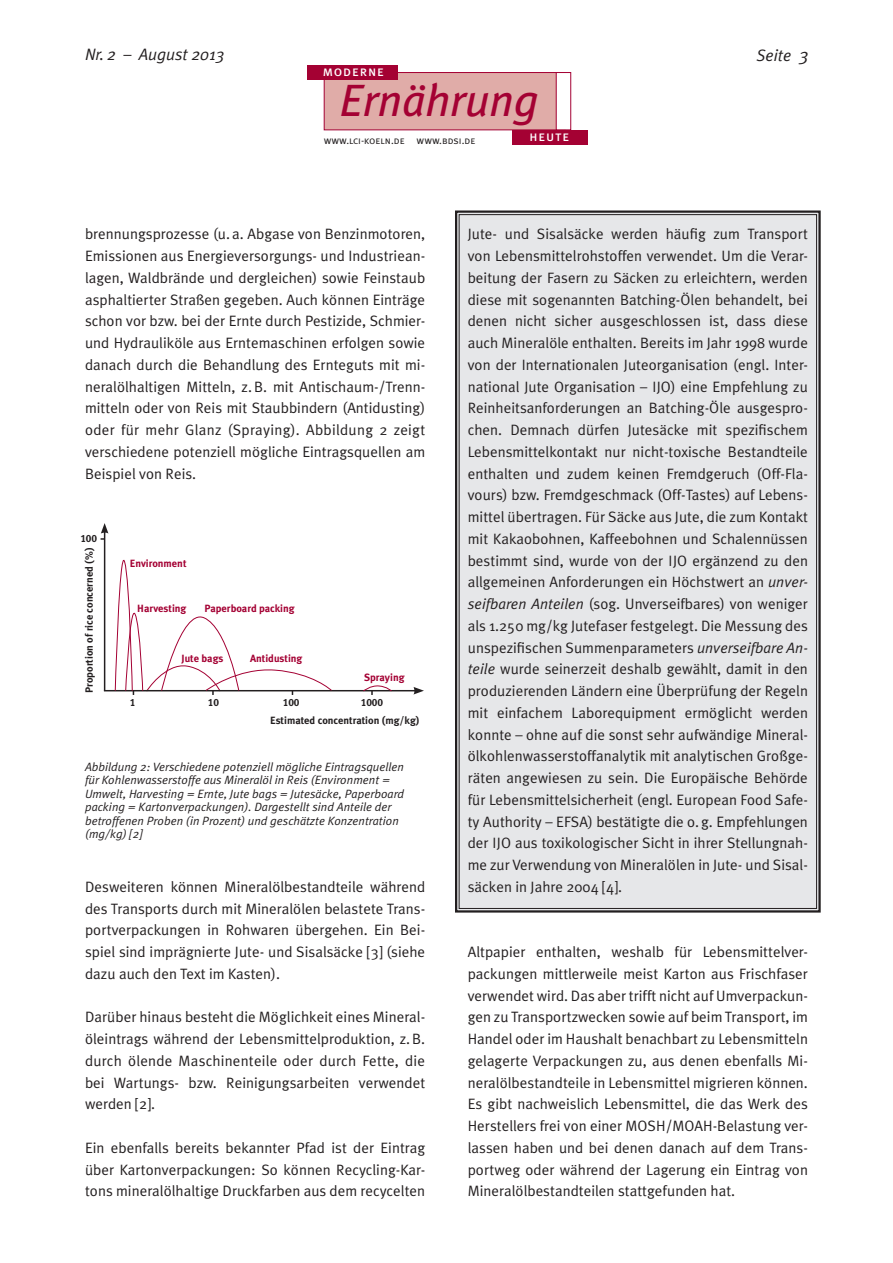
<style>
.page{position:relative;width:893px;height:1263px;background:#fff}
.page>*{position:absolute;margin:0;border:0;box-sizing:border-box;transform-origin:0 0}
.t1{font:italic 45.3px "Meta Plus";color:#a40133}
.t2{font:italic 16.5px "Meta Plus Normal";color:#231f20}
.t3{font:15px/21.8px "Meta Plus Normal";letter-spacing:.005em;color:#231f20;text-align:justify}
.t4{font:14.25px "Meta Plus Book Caps";letter-spacing:.055em;color:#fff}
.t5{font:italic 12px/13.5px "Meta Plus Normal";color:#231f20}
.t6{font:700 10.5px "Meta Plus";color:#a40133}
.t7{font:700 10.5px "Meta Plus";color:#231f20}
.t8{font:10.5px "Meta Plus Normal Caps";color:#231f20}
.t9{font:10.5px "Meta Plus Bold Caps";color:#231f20}
.s1{font-size:18px}
.s2{font-style:italic}
</style>
<div class="page">
<div style="left:512px;top:130px;width:75px;height:15px;background:#a40133"></div>
<div style="left:324px;top:72px;width:241px;height:58px;background:#e0aca8;border:1px solid #a40133"></div>
<div style="left:556px;top:72px;width:15px;height:58px;background:#fff"></div>
<div style="left:308px;top:65px;width:90px;height:15px;background:#a40133"></div>
<div style="left:455px;top:210px;width:366px;height:703px;background:#e6e7e9"></div>
<hr style="left:104px;top:531px;width:1px;height:160px;background:#231f20">
<hr style="left:104px;top:690px;width:312px;height:1px;background:#231f20">
<svg style="left:413px;top:687px;width:11px;height:7px"></svg>
<svg style="left:114px;top:559px;width:218px;height:136px"></svg>
<svg style="left:363px;top:685px;width:29px;height:10px"></svg>
<svg style="left:101px;top:523px;width:7px;height:17px"></svg>
<p class="t2" style="left:85px;top:45px;width:141px">Nr. 2 – August 2013</p>
<p class="t4" style="left:323px;top:63px;width:63px">moderne</p>
<h1 class="t1" style="left:339px;top:74px;width:201px">Ernährung</h1>
<p class="t8" style="left:324px;top:135px;width:153px">www.lci-koeln.de www.bdsi.de</p>
<p class="t4" style="left:530px;top:128px;width:41px">heute</p>
<p class="t2" style="left:756px;top:46px;width:54px">Seite <span class="s1">3</span></p>
<p class="t3" style="left:85px;top:223px;width:342px">brennungsprozesse (u. a. Abgase von Benzinmotoren, Emissionen aus Energieversorgungs- und Industriean&shy;lagen, Waldbrände und dergleichen) sowie Feinstaub asphaltierter Straßen gegeben. Auch können Einträge schon vor bzw. bei der Ernte durch Pestizide, Schmier&shy;und Hydrauliköle aus Erntemaschinen erfolgen sowie danach durch die Behandlung des Ernteguts mit mi&shy;neralölhaltigen Mitteln, z.B. mit Antischaum-/Trenn&shy;mitteln oder von Reis mit Staubbindern (Antidusting) oder für mehr Glanz (Spraying). Abbildung 2 zeigt verschiedene potenziell mögliche Eintragsquellen am Beispiel von Reis.</p>
<p class="t9" style="left:80px;top:532px;width:18px">100</p>
<p class="t7" style="left:83px;top:693px;width:147px;rotate:-90deg">Proportion of rice concerned (%)</p>
<p class="t6" style="left:130px;top:557px;width:58px">Environment</p>
<p class="t6" style="left:137px;top:603px;width:51px">Harvesting</p>
<p class="t6" style="left:205px;top:603px;width:92px">Paperboard packing</p>
<p class="t6" style="left:181px;top:652px;width:43px">Jute bags</p>
<p class="t6" style="left:250px;top:652px;width:54px">Antidusting</p>
<p class="t6" style="left:364px;top:671px;width:42px">Spraying</p>
<p class="t9" style="left:130px;top:697px;width:7px">1</p>
<p class="t9" style="left:208px;top:697px;width:13px">10</p>
<p class="t9" style="left:283px;top:697px;width:18px">100</p>
<p class="t9" style="left:361px;top:697px;width:24px">1000</p>
<p class="t7" style="left:270px;top:714px;width:151px">Estimated concentration (mg/kg)</p>
<p class="t5" style="left:85px;top:760px;width:321px">Abbildung 2: Verschiedene potenziell mögliche Eintragsquellen für Kohlenwasserstoffe aus Mineralöl in Reis (Environment = Umwelt, Harvesting = Ernte, Jute bags = Jutesäcke, Paperboard packing = Kartonverpackungen). Dargestellt sind Anteile der betroffenen Proben (in Prozent) und geschätzte Konzentration (mg/ kg) [2]</p>
<p class="t3" style="left:85px;top:875px;width:342px">Desweiteren können Mineralölbestandteile während des Transports durch mit Mineralölen belastete Trans&shy;portverpackungen in Rohwaren übergehen. Ein Bei&shy;spiel sind imprägnierte Jute- und Sisalsäcke [3] (siehe dazu auch den Text im Kasten).</p>
<p class="t3" style="left:85px;top:1006px;width:342px">Darüber hinaus besteht die Möglichkeit eines Mineral&shy;öleintrags während der Lebensmittelproduktion, z.B. durch ölende Maschinenteile oder durch Fette, die bei Wartungs- bzw. Reinigungsarbeiten verwendet werden [2].</p>
<p class="t3" style="left:85px;top:1136px;width:342px">Ein ebenfalls bereits bekannter Pfad ist der Eintrag über Kartonverpackungen: So können Recycling-Kar&shy;tons mineralölhaltige Druckfarben aus dem recycelten</p>
<p class="t3" style="left:468px;top:223px;width:342px">Jute- und Sisalsäcke werden häufig zum Transport von Lebensmittelrohstoffen verwendet. Um die Verar&shy;beitung der Fasern zu Säcken zu erleichtern, werden diese mit sogenannten Batching-Ölen behandelt, bei denen nicht sicher ausgeschlossen ist, dass diese auch Mineralöle enthalten. Bereits im Jahr 1998 wurde von der Internationalen Juteorganisation (engl. Inter&shy;national Jute Organisation – IJO) eine Empfehlung zu Reinheitsanforderungen an Batching-Öle ausgespro&shy;chen. Demnach dürfen Jutesäcke mit spezifischem Lebensmittelkontakt nur nicht-toxische Bestandteile enthalten und zudem keinen Fremdgeruch (Off-Fla&shy;vours) bzw. Fremdgeschmack (Off-Tastes) auf Lebens&shy;mittel übertragen. Für Säcke aus Jute, die zum Kontakt mit Kakaobohnen, Kaffeebohnen und Schalennüssen bestimmt sind, wurde von der IJO ergänzend zu den allgemeinen Anforderungen ein Höchstwert an <span class="s2">unver&shy;seifbaren Anteilen</span> (sog. Unverseifbares) von weniger als 1.250 mg/kg Jutefaser festgelegt. Die Messung des unspezifischen Summenparameters <span class="s2">unverseifbare An&shy;teile</span> wurde seinerzeit deshalb gewählt, damit in den produzierenden Ländern eine Überprüfung der Regeln mit einfachem Laborequipment ermöglicht werden konnte – ohne auf die sonst sehr aufwändige Mineral&shy;ölkohlenwasserstoffanalytik mit analytischen Großge&shy;räten angewiesen zu sein. Die Europäische Behörde für Lebensmittelsicherheit (engl. European Food Safe&shy;ty Authority – EFSA) bestätigte die o. g. Empfehlungen der IJO aus toxikologischer Sicht in ihrer Stellungnah&shy;me zur Verwendung von Mineralölen in Jute- und Sisal&shy;säcken in Jahre 2004 [4].</p>
<p class="t3" style="left:468px;top:941px;width:342px">Altpapier enthalten, weshalb für Lebensmittelver&shy;packungen mittlerweile meist Karton aus Frischfaser verwendet wird. Das aber trifft nicht auf Umverpackun&shy;gen zu Transportzwecken sowie auf beim Transport, im Handel oder im Haushalt benachbart zu Lebensmitteln gelagerte Verpackungen zu, aus denen ebenfalls Mi&shy;neralölbestandteile in Lebensmittel migrieren können.<br>Es gibt nachweislich Lebensmittel, die das Werk des Herstellers frei von einer MOSH/MOAH-Belastung ver&shy;lassen haben und bei denen danach auf dem Trans&shy;portweg oder während der Lagerung ein Eintrag von Mineralölbestandteilen stattgefunden hat.</p>
</div>
